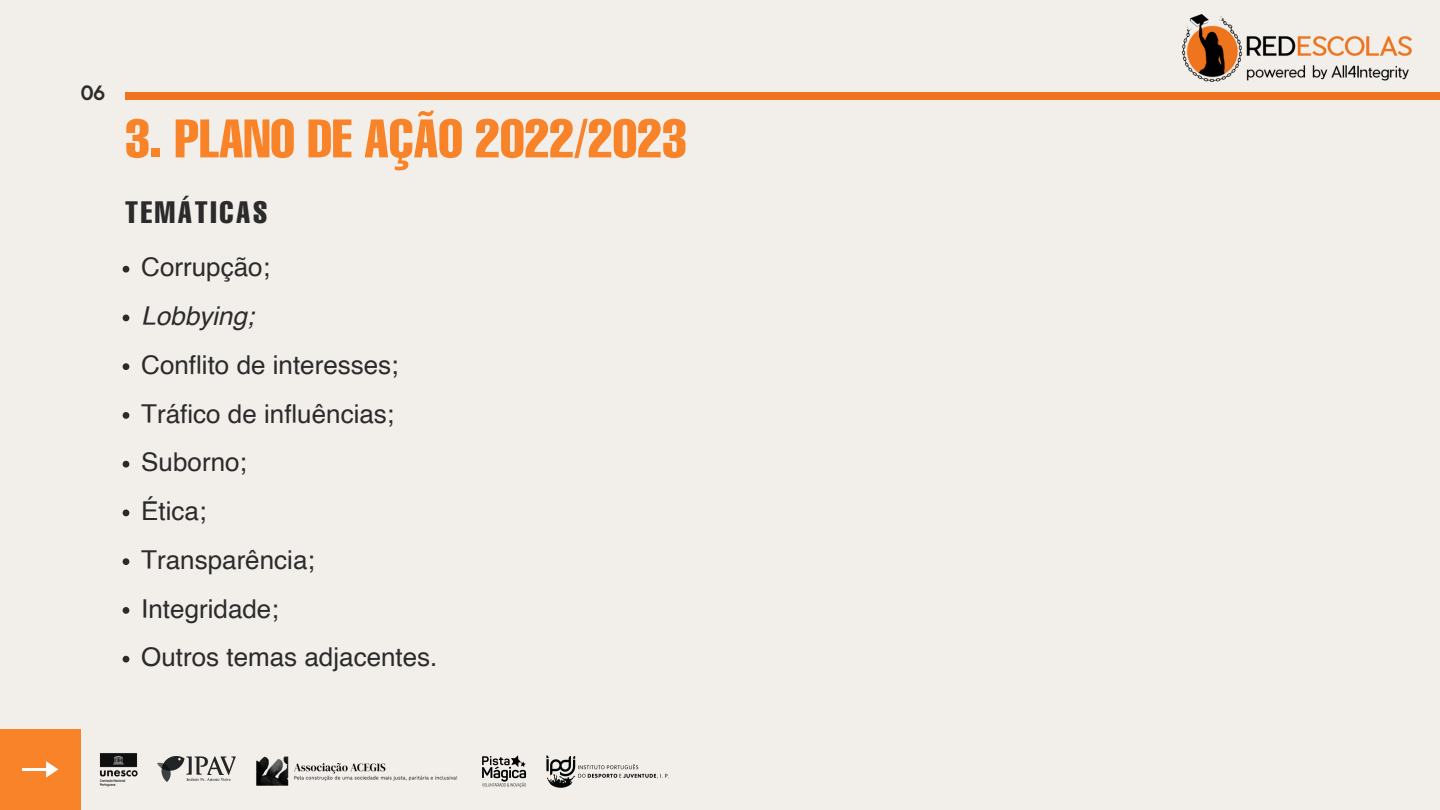
<style>
.page{position:relative;width:1440px;height:810px;background:#f2efeb}
.page>*{position:absolute;margin:0;border:0;box-sizing:border-box;transform-origin:0 0}
.t1{font:extra-condensed 53.3px "Helvetica";color:#f98328}
.t2{font:extra-condensed 30.5px "Helvetica";letter-spacing:.09em;color:#2b2b2b}
.t3{font:26px/48.8px "Helvetica";color:#2b2b2b}
.t4{font:italic 26px "Helvetica";color:#2b2b2b}
.t5{font:700 21px "HK Grotesk";color:#2b2b2b}
</style>
<div class="page">
<div style="left:0;top:729px;width:81px;height:81px;background:#f98328"></div>
<hr style="left:22px;top:768px;width:27px;height:3px;background:#fff">
<svg style="left:46px;top:761px;width:12px;height:17px"></svg>
<div style="left:125px;top:92px;width:1315px;height:7px;background:#ee741d"></div>
<img style="left:1182px;top:14px;width:230px;height:68px">
<img style="left:157px;top:756px;width:78px;height:26px">
<img style="left:99px;top:753px;width:39px;height:34px">
<img style="left:482px;top:755px;width:44px;height:33px">
<img style="left:256px;top:756px;width:202px;height:30px">
<img style="left:546px;top:755px;width:123px;height:33px">
<svg style="left:123px;top:266px;width:6px;height:7px"></svg>
<svg style="left:123px;top:315px;width:6px;height:6px"></svg>
<svg style="left:123px;top:363px;width:6px;height:7px"></svg>
<svg style="left:123px;top:412px;width:6px;height:7px"></svg>
<svg style="left:123px;top:461px;width:6px;height:7px"></svg>
<svg style="left:123px;top:510px;width:6px;height:6px"></svg>
<svg style="left:123px;top:558px;width:6px;height:7px"></svg>
<svg style="left:123px;top:607px;width:6px;height:7px"></svg>
<svg style="left:123px;top:656px;width:6px;height:7px"></svg>
<p class="t5" style="left:81px;top:81px;width:26px">06</p>
<h1 class="t1" style="left:125px;top:105px;width:563px">3. PLANO DE AÇÃO 2022/2023</h1>
<p class="t2" style="left:125px;top:193px;width:144px">TEMÁTICAS</p>
<p class="t3" style="left:141px;top:245px;width:130px">Corrupção;</p>
<p class="t4" style="left:141px;top:305px;width:114px">Lobbying;</p>
<p class="t3" style="left:141px;top:342px;width:298px">Conflito de interesses;<br>Tráfico de influências;<br>Suborno;<br>Ética;<br>Transparência;<br>Integridade;<br>Outros temas adjacentes.</p>
</div>
